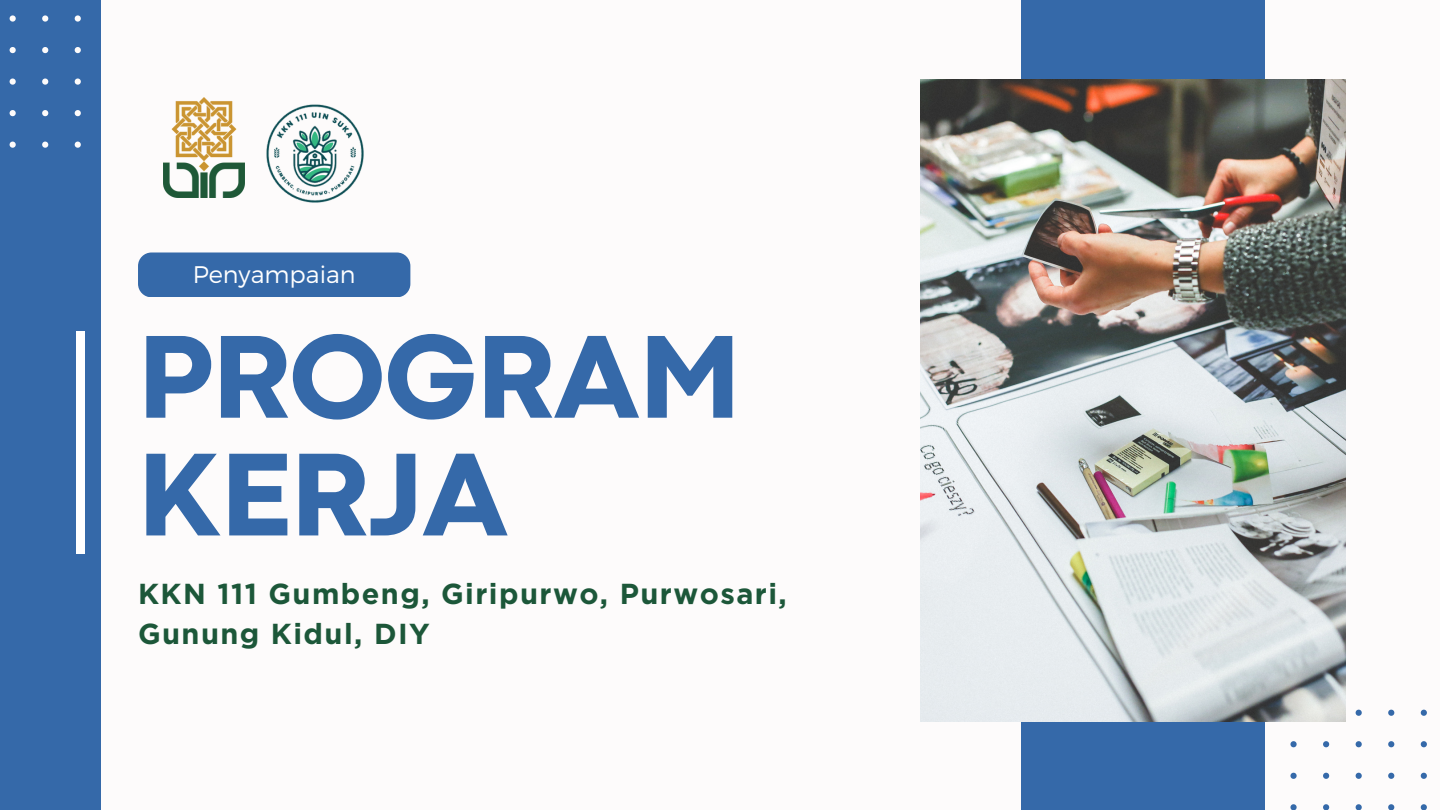
<style>
.page{position:relative;width:1440px;height:810px;background:#fdfbfb}
.page>*{position:absolute;margin:0;border:0;box-sizing:border-box;transform-origin:0 0}
.t1{font:800 123.1px "Codec Pro";color:#3569a9}
.t2{font:700 28.9px/39.8px "Gotham";letter-spacing:.05em;color:#1c5739}
.t3{font:300 24px "Montserrat";color:#fff}
</style>
<div class="page">
<div style="left:1022px;top:0;width:243px;height:810px;background:#3569a9"></div>
<svg style="left:1290px;top:710px;width:137px;height:100px"></svg>
<div style="left:0;top:0;width:101px;height:810px;background:#3569a9"></div>
<div style="left:76px;top:332px;width:9px;height:222px;background:#fff"></div>
<div style="left:138px;top:252px;width:272px;height:45px;background:#3569a9;border-radius:13px"></div>
<svg style="left:9px;top:15px;width:72px;height:133px"></svg>
<img style="left:920px;top:80px;width:426px;height:642px">
<img style="left:266px;top:104px;width:98px;height:99px">
<img style="left:163px;top:97px;width:81px;height:101px">
<p class="t3" style="left:193px;top:259px;width:164px">Penyampaian</p>
<p class="t1" style="left:138px;top:333px;width:604px">PROGRAM</p>
<p class="t1" style="left:138px;top:451px;width:371px">KERJA</p>
<p class="t2" style="left:138px;top:574px;width:650px">KKN 111 Gumbeng, Giripurwo, Purwosari,<br>Gunung Kidul, DIY</p>
</div>
